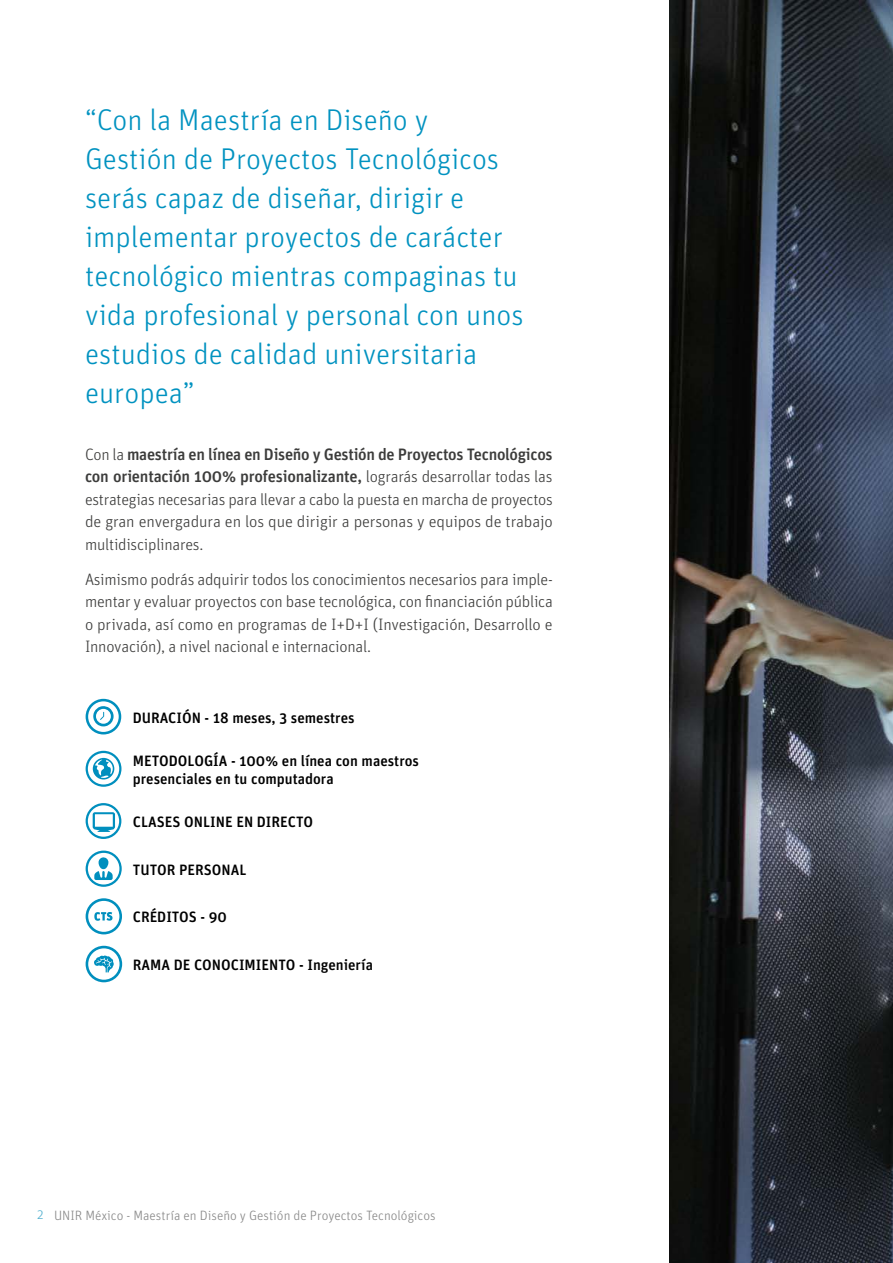
<style>
.page{position:relative;width:893px;height:1263px;background:#fff}
.page>*{position:absolute;margin:0;border:0;box-sizing:border-box;transform-origin:0 0}
.t1{font:300 30px/39px "Unit OT";color:#0092c0}
.t2{font:300 16.5px/22.5px "Unit OT";letter-spacing:-.015em;color:#3c3c3b;text-align:justify}
.t3{font:500 15px/18px "Unit OT";color:#000}
.t4{font:300 13.5px "Unit OT";color:#878787}
.s1{font-weight:500}
.s2{color:#4eaece}
</style>
<div class="page">
<svg style="left:86px;top:699px;width:35px;height:35px"></svg>
<svg style="left:86px;top:898px;width:36px;height:36px"></svg>
<svg style="left:86px;top:946px;width:36px;height:36px"></svg>
<svg style="left:86px;top:751px;width:35px;height:36px"></svg>
<svg style="left:86px;top:803px;width:35px;height:36px"></svg>
<svg style="left:86px;top:850px;width:36px;height:37px"></svg>
<img style="left:669px;top:0;width:224px;height:1263px">
<p class="t1" style="left:85px;top:100px;width:440px">“Con la Maestría en Diseño y<br>Gestión de Proyectos Tecnológicos serás capaz de diseñar, dirigir e implementar proyectos de carácter tecnológico mientras compaginas tu vida profesional y personal con unos estudios de calidad universitaria europea”</p>
<p class="t2" style="left:85px;top:443px;width:469px">Con la <span class="s1">maestría en línea en Diseño y Gestión de Proyectos Tecnológicos con orientación 100% profesionalizante,</span> lograrás desarrollar todas las estrategias necesarias para llevar a cabo la puesta en marcha de proyectos de gran envergadura en los que dirigir a personas y equipos de trabajo multidisciplinares.</p>
<p class="t2" style="left:85px;top:568px;width:469px">Asimismo podrás adquirir todos los conocimientos necesarios para imple&shy;mentar y evaluar proyectos con base tecnológica, con financiación pública o privada, así como en programas de I+D+I (Investigación, Desarrollo e Innovación), a nivel nacional e internacional.</p>
<p class="t3" style="left:133px;top:708px;width:223px">DURACIÓN - 18 meses, 3 semestres</p>
<p class="t3" style="left:133px;top:751px;width:288px">METODOLOGÍA - 100% en línea con maestros presenciales en tu computadora</p>
<p class="t3" style="left:133px;top:812px;width:182px">CLASES ONLINE EN DIRECTO</p>
<p class="t3" style="left:133px;top:860px;width:115px">TUTOR PERSONAL</p>
<p class="t3" style="left:133px;top:908px;width:96px">CRÉDITOS - 90</p>
<p class="t3" style="left:133px;top:955px;width:242px">RAMA DE CONOCIMIENTO - Ingeniería</p>
<p class="t4" style="left:37px;top:1207px;width:400px"><span class="s2">2</span> UNIR México - Maestría en Diseño y Gestión de Proyectos Tecnológicos</p>
</div>
